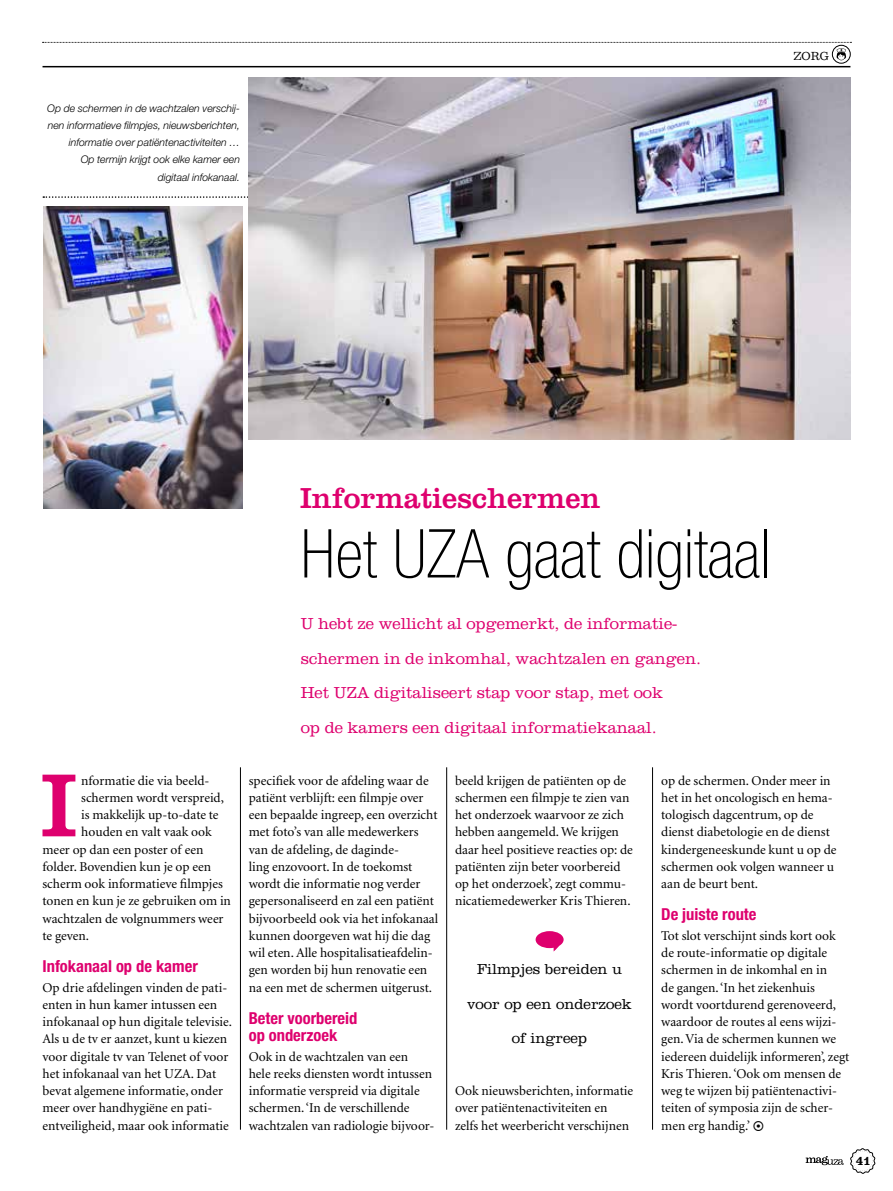
<style>
.page{position:relative;width:893px;height:1191px;background:#fff}
.page>*{position:absolute;margin:0;border:0;box-sizing:border-box;transform-origin:0 0}
.t1{font:93px "Clarendon";color:#de006e}
.t2{font:100 condensed 67.5px "Helvetica Neue LT Std";color:#000}
.t3{font:30px "Clarendon";color:#de006e}
.t4{font:300 16.5px/34.5px "Clarendon";color:#de006e}
.t5{font:700 condensed 16.5px/17.2px "Helvetica Neue LT Std";color:#de006e}
.t6{font:300 15px "Clarendon";color:#000}
.t7{font:13.5px/17.2px "Minion LT";color:#000}
.t8{font:italic 300 10.5px/17.2px "Helvetica Neue LT Std";color:#000;text-align:right}
.t9{font:10.5px "Belizio";color:#000}
.t10{font:700 10.5px "Belizio";color:#000}
</style>
<div class="page">
<svg style="left:850px;top:1148px;width:25px;height:25px"></svg>
<hr style="left:43px;top:66px;width:807px;height:1px;background:#000">
<svg style="left:806px;top:1156px;width:38px;height:9px"></svg>
<hr style="left:240px;top:767px;width:1px;height:362px;background:#000">
<hr style="left:446px;top:767px;width:1px;height:362px;background:#000">
<hr style="left:652px;top:767px;width:1px;height:362px;background:#000">
<div style="left:832px;top:45px;width:18px;height:18px;border:1px solid #000;border-radius:50%"></div>
<svg style="left:43px;top:42px;width:808px;height:18px"></svg>
<svg style="left:536px;top:931px;width:28px;height:20px"></svg>
<img style="left:43px;top:206px;width:199px;height:302px">
<svg style="left:43px;top:196px;width:206px;height:2px"></svg>
<img style="left:249px;top:77px;width:601px;height:362px">
<p class="t8" style="left:47px;top:99px;width:194px">Op de schermen in de wachtzalen verschij&shy;nen informatieve filmpjes, nieuwsberichten, informatie over patiëntenactiviteiten …<br>Op termijn krijgt ook elke kamer een digitaal infokanaal.</p>
<p class="t9" style="left:793px;top:49px;width:37px">ZORG</p>
<h1 class="t1" style="left:41px;top:751px;width:38px">I</h1>
<p class="t7" style="left:81px;top:772px;width:130px">nformatie die via beeld-</p>
<p class="t7" style="left:81px;top:789px;width:144px">schermen wordt verspreid,</p>
<p class="t7" style="left:81px;top:806px;width:139px">is makkelijk up-to-date te</p>
<p class="t7" style="left:81px;top:824px;width:132px">houden en valt vaak ook</p>
<p class="t7" style="left:43px;top:841px;width:162px">meer op dan een poster of een</p>
<p class="t7" style="left:43px;top:858px;width:170px">folder. Bovendien kun je op een</p>
<p class="t7" style="left:43px;top:875px;width:182px">scherm ook informatieve filmpjes</p>
<p class="t7" style="left:43px;top:893px;width:190px">tonen en kun je ze gebruiken om in</p>
<p class="t7" style="left:43px;top:910px;width:183px">wachtzalen de volgnummers weer</p>
<p class="t7" style="left:43px;top:927px;width:48px">te geven.</p>
<p class="t5" style="left:43px;top:957px;width:157px">Infokanaal op de kamer</p>
<p class="t7" style="left:43px;top:979px;width:191px">Op drie afdelingen vinden de pati&shy;ënten in hun kamer intussen een infokanaal op hun digitale televisie.<br>Als u de tv er aanzet, kunt u kiezen voor digitale tv van Telenet of voor het infokanaal van het UZA. Dat bevat algemene informatie, onder meer over handhygiëne en pati&shy;ëntveiligheid, maar ook informatie</p>
<h3 class="t3" style="left:300px;top:481px;width:302px">Informatieschermen</h3>
<h2 class="t2" style="left:300px;top:516px;width:471px">Het UZA gaat digitaal</h2>
<p class="t4" style="left:301px;top:606px;width:402px">U hebt ze wellicht al opgemerkt, de informatie&shy;schermen in de inkomhal, wachtzalen en gangen.<br>Het UZA digitaliseert stap voor stap, met ook<br>op de kamers een digitaal informatiekanaal.</p>
<p class="t7" style="left:249px;top:772px;width:191px">specifiek voor de afdeling waar de patiënt verblijft: een filmpje over een bepaalde ingreep, een overzicht met foto’s van alle medewerkers van de afdeling, de daginde-<br>ling enzovoort. In de toekomst wordt die informatie nog verder gepersonaliseerd en zal een patiënt bijvoorbeeld ook via het infokanaal kunnen doorgeven wat hij die dag wil eten. Alle hospitalisatieafdelin&shy;gen worden bij hun renovatie een na een met de schermen uitgerust.</p>
<p class="t5" style="left:249px;top:1009px;width:110px">Beter voorbereid op onderzoek</p>
<p class="t7" style="left:249px;top:1048px;width:187px">Ook in de wachtzalen van een<br>hele reeks diensten wordt intussen informatie verspreid via digitale schermen. ‘In de verschillende wachtzalen van radiologie bijvoor-</p>
<p class="t7" style="left:455px;top:772px;width:179px">beeld krijgen de patiënten op de schermen een filmpje te zien van het onderzoek waarvoor ze zich hebben aangemeld. We krijgen daar heel positieve reacties op: de patiënten zijn beter voorbereid op het onderzoek’, zegt commu&shy;nicatiemedewerker Kris Thieren.</p>
<p class="t6" style="left:477px;top:960px;width:146px">Filmpjes bereiden u</p>
<p class="t6" style="left:467px;top:995px;width:166px">voor op een onderzoek</p>
<p class="t6" style="left:512px;top:1029px;width:77px">of ingreep</p>
<p class="t7" style="left:455px;top:1082px;width:180px">Ook nieuwsberichten, informatie over patiëntenactiviteiten en zelfs het weerbericht verschijnen</p>
<p class="t7" style="left:661px;top:772px;width:177px">op de schermen. Onder meer in het in het oncologisch en hema&shy;tologisch dagcentrum, op de dienst diabetologie en de dienst kindergeneeskunde kunt u op de schermen ook volgen wanneer u aan de beurt bent.</p>
<p class="t5" style="left:661px;top:905px;width:97px">De juiste route</p>
<p class="t7" style="left:661px;top:927px;width:190px">Tot slot verschijnt sinds kort ook de route-informatie op digitale schermen in de inkomhal en in<br>de gangen. ‘In het ziekenhuis wordt voortdurend gerenoveerd, waardoor de routes al eens wijzi&shy;gen. Via de schermen kunnen we iedereen duidelijk informeren’, zegt<br>Kris Thieren. ‘Ook om mensen de weg te wijzen bij patiëntenactivi&shy;teiten of symposia zijn de scher&shy;men erg handig.’</p>
<p class="t10" style="left:856px;top:1153px;width:15px">41</p>
</div>
